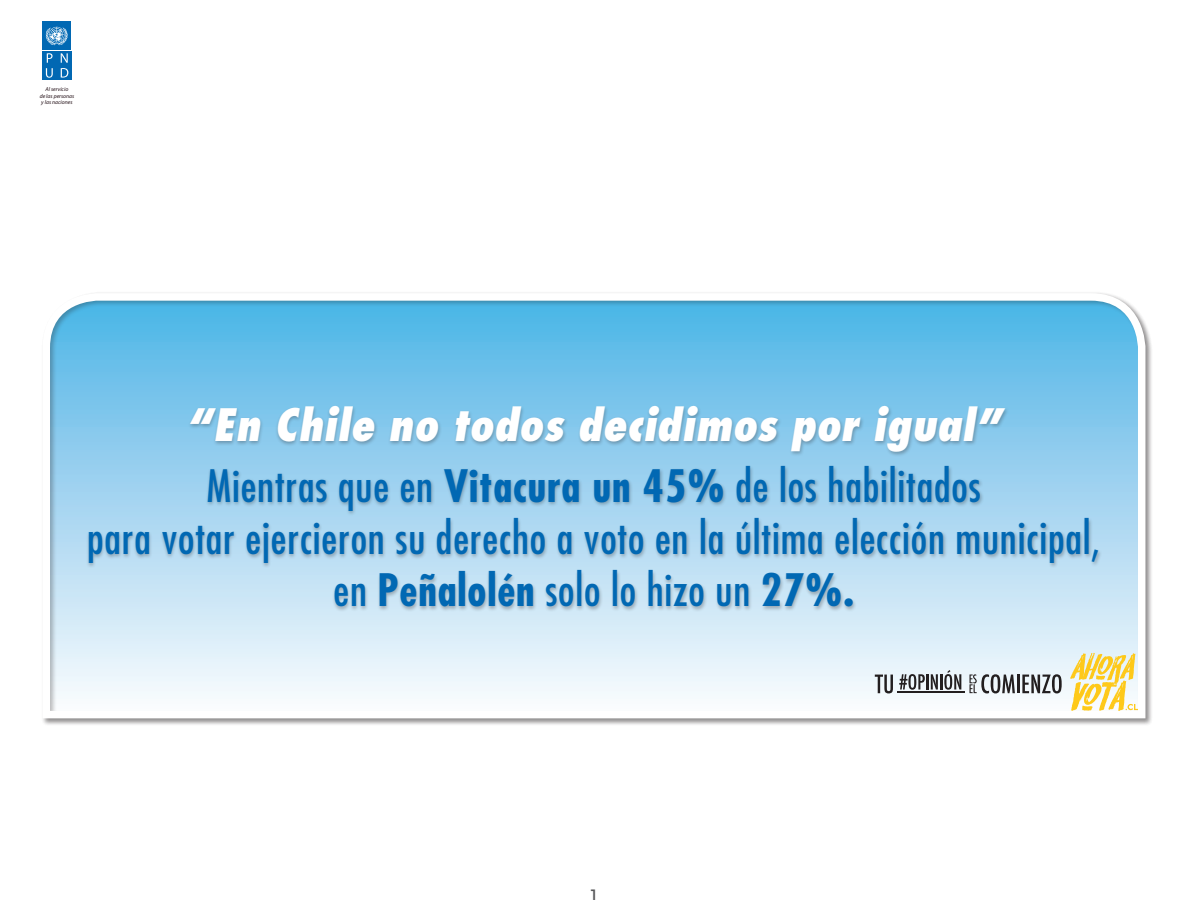
<style>
.page{position:relative;width:1188px;height:918px;background:#fff}
.page>*{position:absolute;margin:0;border:0;box-sizing:border-box;transform-origin:0 0}
.t1{font:condensed 43.5px/52.2px "Futura Std";letter-spacing:.02em;color:#0168b3;text-align:center}
.t2{font:italic 800 condensed 43.5px/60.8px "Futura Std";letter-spacing:.01em;color:#fff;text-align:center}
.t3{font:15px "Montserrat";color:#57585a}
.t4{font:italic 5.7px/6.8px "Myriad Pro";color:#231017;text-align:center}
.s1{font-weight:400;font-style:normal;color:#0168b3}
.s2{font-weight:700;font-style:normal;color:#0168b3}
.s3{font-weight:700}
</style>
<div class="page">
<div style="left:42px;top:51px;width:14px;height:14px;background:#0168b3"></div>
<div style="left:57px;top:51px;width:14px;height:14px;background:#0168b3"></div>
<div style="left:42px;top:66px;width:14px;height:14px;background:#0168b3"></div>
<svg style="left:46px;top:53px;width:7px;height:25px"></svg>
<svg style="left:57px;top:66px;width:14px;height:14px"></svg>
<svg style="left:61px;top:53px;width:7px;height:25px"></svg>
<div style="left:42px;top:21px;width:29px;height:29px;background:#0168b3"></div>
<svg style="left:46px;top:27px;width:22px;height:18px"></svg>
<svg style="left:43px;top:293px;width:1106px;height:429px;background:#a5d2eb"></svg>
<svg style="left:875px;top:675px;width:18px;height:18px"></svg>
<svg style="left:899px;top:670px;width:62px;height:20px"></svg>
<svg style="left:970px;top:674px;width:45px;height:19px"></svg>
<hr style="left:1017px;top:675px;width:3px;height:18px;background:#231f20">
<svg style="left:1022px;top:674px;width:40px;height:19px"></svg>
<hr style="left:897px;top:691px;width:68px;height:2px;background:#231f20">
<svg style="left:1070px;top:653px;width:68px;height:58px"></svg>
<p class="t4" style="left:40px;top:85px;width:36px">Al servicio<br>de las personas y las naciones</p>
<p class="t2" style="left:186px;top:395px;width:818px">“En Chile no todos decidimos por igual”<br><span class="s1">Mientras que en</span> <span class="s2">Vitacura un 45%</span> <span class="s1">de los habilitados</span></p>
<p class="t1" style="left:87px;top:512px;width:1015px">para votar ejercieron su derecho a voto en la última elección municipal, en <span class="s3">Peñalolén</span> solo lo hizo un <span class="s3">27%.</span></p>
<p class="t3" style="left:589px;top:882px;width:11px">1</p>
</div>
